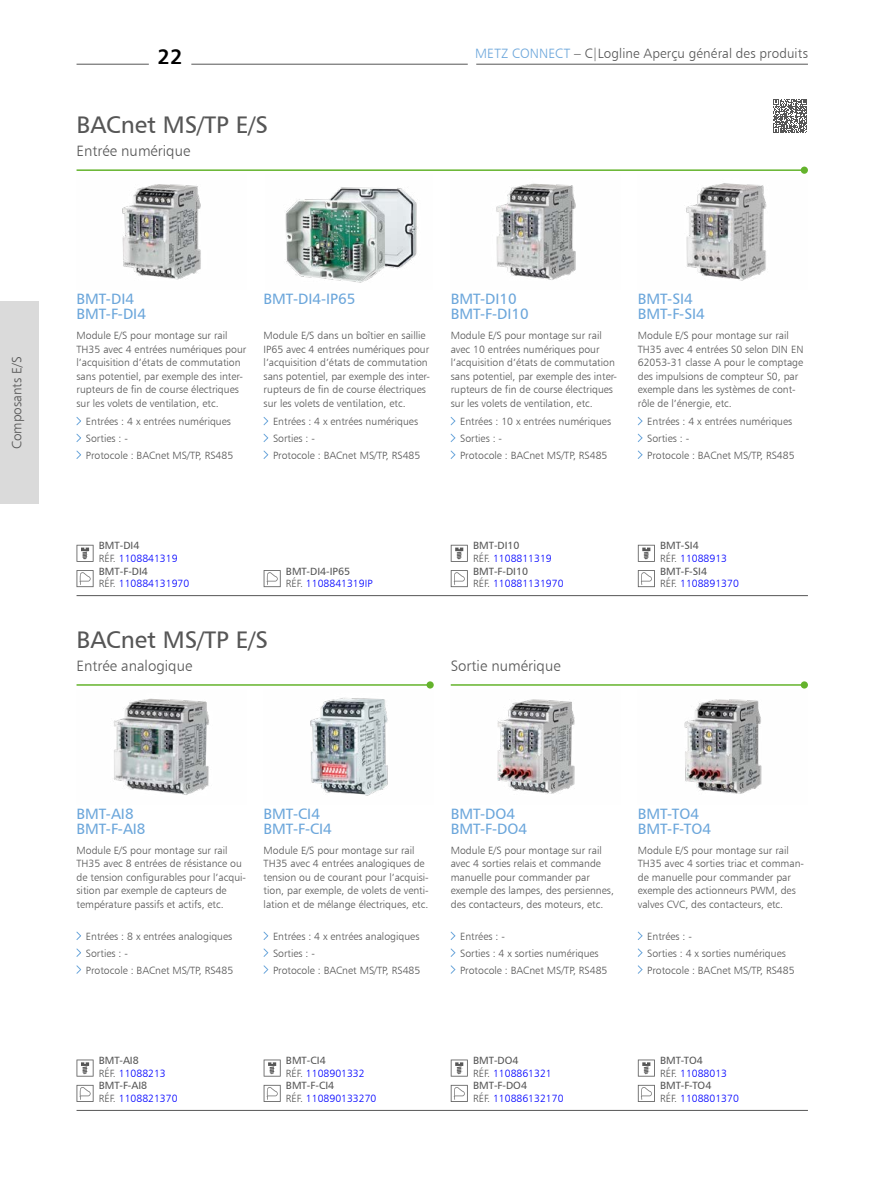
<style>
.page{position:relative;width:893px;height:1187px;background:#fff}
.page>*{position:absolute;margin:0;border:0;box-sizing:border-box;transform-origin:0 0}
.t1{font:24px "Humanist 777 BT Roman B";color:#565656}
.t2{font:21px "Humanist 777 BT Bold B";color:#000}
.t3{font:15px/15px "Humanist 777 BT Roman B";color:#6ba6db}
.t4{font:15px "Humanist 777 BT Light B";color:#565656}
.t5{font:13.5px "Humanist 777 BT Light B";letter-spacing:.005em;color:#565656}
.t6{font:10.5px/13.5px "Humanist 777 BT Light B";color:#565656}
.t7{font:10.5px "Humanist 777 BT Light B";color:#00f}
.t8{font:10.5px "Humanist 777 BT Roman B";color:#565656}
.s1{color:#6ba6db}
.s2{color:#565656}
</style>
<div class="page">
<hr style="left:77px;top:64px;width:72px;height:1px;background:#565656">
<hr style="left:476px;top:64px;width:332px;height:1px;background:#565656">
<hr style="left:191px;top:64px;width:277px;height:1px;background:#565656">
<hr style="left:77px;top:684px;width:353px;height:1px;background:#64b32c">
<div style="left:427px;top:681px;width:7px;height:7px;background:#64b32c;border-radius:50%"></div>
<hr style="left:451px;top:684px;width:353px;height:1px;background:#64b32c">
<div style="left:801px;top:681px;width:7px;height:7px;background:#64b32c;border-radius:50%"></div>
<hr style="left:77px;top:1109px;width:731px;height:1px;background:#565656">
<svg style="left:76px;top:931px;width:5px;height:9px"></svg>
<svg style="left:76px;top:948px;width:5px;height:9px"></svg>
<svg style="left:76px;top:965px;width:5px;height:9px"></svg>
<img style="left:113px;top:698px;width:96px;height:97px">
<svg style="left:263px;top:931px;width:6px;height:9px"></svg>
<svg style="left:263px;top:948px;width:6px;height:9px"></svg>
<svg style="left:263px;top:965px;width:6px;height:9px"></svg>
<img style="left:310px;top:698px;width:78px;height:98px">
<svg style="left:450px;top:931px;width:6px;height:9px"></svg>
<svg style="left:450px;top:948px;width:6px;height:9px"></svg>
<svg style="left:450px;top:965px;width:6px;height:9px"></svg>
<img style="left:497px;top:699px;width:78px;height:95px">
<svg style="left:637px;top:931px;width:6px;height:9px"></svg>
<svg style="left:637px;top:948px;width:6px;height:9px"></svg>
<svg style="left:637px;top:965px;width:6px;height:9px"></svg>
<img style="left:684px;top:699px;width:78px;height:95px">
<hr style="left:77px;top:169px;width:727px;height:2px;background:#64b32c">
<div style="left:801px;top:166px;width:7px;height:8px;background:#64b32c;border-radius:50%"></div>
<hr style="left:77px;top:595px;width:731px;height:1px;background:#565656">
<svg style="left:76px;top:417px;width:5px;height:9px"></svg>
<svg style="left:76px;top:433px;width:5px;height:9px"></svg>
<svg style="left:76px;top:450px;width:5px;height:9px"></svg>
<img style="left:122px;top:184px;width:79px;height:96px">
<svg style="left:263px;top:417px;width:6px;height:9px"></svg>
<svg style="left:263px;top:433px;width:6px;height:9px"></svg>
<svg style="left:263px;top:450px;width:6px;height:9px"></svg>
<img style="left:285px;top:187px;width:132px;height:96px">
<svg style="left:450px;top:417px;width:6px;height:9px"></svg>
<svg style="left:450px;top:433px;width:6px;height:9px"></svg>
<svg style="left:450px;top:450px;width:6px;height:9px"></svg>
<img style="left:496px;top:183px;width:80px;height:97px">
<svg style="left:637px;top:417px;width:6px;height:9px"></svg>
<svg style="left:637px;top:433px;width:6px;height:9px"></svg>
<svg style="left:637px;top:450px;width:6px;height:9px"></svg>
<img style="left:686px;top:183px;width:81px;height:98px">
<svg style="left:77px;top:1059px;width:17px;height:17px"></svg>
<svg style="left:77px;top:1084px;width:17px;height:17px"></svg>
<svg style="left:638px;top:544px;width:17px;height:17px"></svg>
<svg style="left:638px;top:570px;width:17px;height:17px"></svg>
<svg style="left:451px;top:544px;width:17px;height:17px"></svg>
<svg style="left:451px;top:570px;width:17px;height:17px"></svg>
<svg style="left:77px;top:544px;width:17px;height:17px"></svg>
<svg style="left:77px;top:570px;width:17px;height:17px"></svg>
<svg style="left:451px;top:1059px;width:17px;height:17px"></svg>
<svg style="left:451px;top:1084px;width:17px;height:17px"></svg>
<svg style="left:264px;top:1059px;width:17px;height:17px"></svg>
<svg style="left:264px;top:1084px;width:17px;height:17px"></svg>
<svg style="left:638px;top:1059px;width:17px;height:17px"></svg>
<svg style="left:638px;top:1084px;width:17px;height:17px"></svg>
<svg style="left:264px;top:570px;width:17px;height:17px"></svg>
<div style="left:0;top:302px;width:38px;height:202px;background:#dadada"></div>
<svg style="left:773px;top:99px;width:34px;height:34px"></svg>
<h2 class="t2" style="left:158px;top:43px;width:26px">22</h2>
<p class="t5" style="left:475px;top:45px;width:334px"><span class="s1">METZ CONNECT</span> – C|Logline Aperçu général des produits</p>
<h1 class="t1" style="left:77px;top:110px;width:193px">BACnet MS/TP E/S</h1>
<h3 class="t4" style="left:77px;top:142px;width:115px">Entrée numérique</h3>
<p class="t5" style="left:9px;top:449px;width:94px;rotate:-90deg">Composants E/S</p>
<h3 class="t3" style="left:77px;top:291px;width:71px">BMT-DI4<br>BMT-F-DI4</h3>
<p class="t6" style="left:77px;top:328px;width:171px">Module E/S pour montage sur rail TH35 avec 4 entrées numériques pour l’acquisition d’états de commutation sans potentiel, par exemple des inter&shy;rupteurs de fin de course électriques sur les volets de ventilation, etc.</p>
<p class="t6" style="left:86px;top:413px;width:149px;line-height:16.8px">Entrées : 4 x entrées numériques<br>Sorties : -<br>Protocole : BACnet MS/TP, RS485</p>
<h3 class="t3" style="left:264px;top:291px;width:93px">BMT-DI4-IP65</h3>
<p class="t6" style="left:264px;top:328px;width:168px">Module E/S dans un boîtier en saillie IP65 avec 4 entrées numériques pour l’acquisition d’états de commutation sans potentiel, par exemple des inter&shy;rupteurs de fin de course électriques sur les volets de ventilation, etc.</p>
<p class="t6" style="left:273px;top:413px;width:149px;line-height:16.8px">Entrées : 4 x entrées numériques<br>Sorties : -<br>Protocole : BACnet MS/TP, RS485</p>
<h3 class="t3" style="left:451px;top:291px;width:80px">BMT-DI10<br>BMT-F-DI10</h3>
<p class="t6" style="left:451px;top:328px;width:168px">Module E/S pour montage sur rail avec 10 entrées numériques pour l’acquisition d’états de commutation sans potentiel, par exemple des inter&shy;rupteurs de fin de course électriques sur les volets de ventilation, etc.</p>
<p class="t6" style="left:460px;top:413px;width:152px;line-height:16.8px">Entrées : 10 x entrées numériques<br>Sorties : -<br>Protocole : BACnet MS/TP, RS485</p>
<h3 class="t3" style="left:638px;top:291px;width:69px">BMT-SI4<br>BMT-F-SI4</h3>
<p class="t6" style="left:638px;top:328px;width:167px">Module E/S pour montage sur rail<br>TH35 avec 4 entrées S0 selon DIN EN<br>62053-31 classe A pour le comptage des impulsions de compteur S0, par exemple dans les systèmes de cont&shy;rôle de l’énergie, etc.</p>
<p class="t6" style="left:647px;top:413px;width:149px;line-height:16.8px">Entrées : 4 x entrées numériques<br>Sorties : -<br>Protocole : BACnet MS/TP, RS485</p>
<p class="t8" style="left:99px;top:539px;width:42px">BMT-DI4</p>
<p class="t7" style="left:99px;top:551px;width:80px"><span class="s2">RÉF.</span> 1108841319</p>
<p class="t8" style="left:99px;top:564px;width:51px">BMT-F-DI4</p>
<p class="t7" style="left:99px;top:577px;width:92px"><span class="s2">RÉF.</span> 110884131970</p>
<h1 class="t1" style="left:77px;top:624px;width:193px">BACnet MS/TP E/S</h1>
<p class="t8" style="left:286px;top:564px;width:66px">BMT-DI4-IP65</p>
<p class="t7" style="left:286px;top:577px;width:88px"><span class="s2">RÉF.</span> 1108841319IP</p>
<p class="t8" style="left:473px;top:539px;width:48px">BMT-DI10</p>
<p class="t7" style="left:473px;top:551px;width:80px"><span class="s2">RÉF.</span> 1108811319</p>
<p class="t8" style="left:473px;top:564px;width:57px">BMT-F-DI10</p>
<p class="t7" style="left:473px;top:577px;width:92px"><span class="s2">RÉF.</span> 110881131970</p>
<h3 class="t4" style="left:77px;top:656px;width:117px">Entrée analogique</h3>
<h3 class="t4" style="left:451px;top:656px;width:111px">Sortie numérique</h3>
<p class="t8" style="left:660px;top:539px;width:40px">BMT-SI4</p>
<p class="t7" style="left:660px;top:551px;width:68px"><span class="s2">RÉF.</span> 11088913</p>
<p class="t8" style="left:660px;top:564px;width:48px">BMT-F-SI4</p>
<p class="t7" style="left:660px;top:577px;width:80px"><span class="s2">RÉF.</span> 1108891370</p>
<h3 class="t3" style="left:77px;top:805px;width:71px">BMT-AI8<br>BMT-F-AI8</h3>
<p class="t6" style="left:77px;top:843px;width:171px">Module E/S pour montage sur rail TH35 avec 8 entrées de résistance ou de tension configurables pour l’acqui&shy;sition par exemple de capteurs de température passifs et actifs, etc.</p>
<p class="t6" style="left:86px;top:927px;width:149px;line-height:16.8px">Entrées : 8 x entrées analogiques<br>Sorties : -<br>Protocole : BACnet MS/TP, RS485</p>
<h3 class="t3" style="left:264px;top:805px;width:70px">BMT-CI4<br>BMT-F-CI4</h3>
<p class="t6" style="left:264px;top:843px;width:167px">Module E/S pour montage sur rail TH35 avec 4 entrées analogiques de tension ou de courant pour l’acquisi&shy;tion, par exemple, de volets de venti&shy;lation et de mélange électriques, etc.</p>
<p class="t6" style="left:273px;top:927px;width:149px;line-height:16.8px">Entrées : 4 x entrées analogiques<br>Sorties : -<br>Protocole : BACnet MS/TP, RS485</p>
<h3 class="t3" style="left:451px;top:805px;width:78px">BMT-DO4<br>BMT-F-DO4</h3>
<p class="t6" style="left:451px;top:843px;width:165px">Module E/S pour montage sur rail avec 4 sorties relais et commande manuelle pour commander par exemple des lampes, des persiennes, des contacteurs, des moteurs, etc.</p>
<p class="t6" style="left:460px;top:927px;width:149px;line-height:16.8px">Entrées : -<br>Sorties : 4 x sorties numériques<br>Protocole : BACnet MS/TP, RS485</p>
<h3 class="t3" style="left:638px;top:805px;width:75px">BMT-TO4<br>BMT-F-TO4</h3>
<p class="t6" style="left:638px;top:843px;width:168px">Module E/S pour montage sur rail TH35 avec 4 sorties triac et comman&shy;de manuelle pour commander par exemple des actionneurs PWM, des valves CVC, des contacteurs, etc.</p>
<p class="t6" style="left:647px;top:927px;width:149px;line-height:16.8px">Entrées : -<br>Sorties : 4 x sorties numériques<br>Protocole : BACnet MS/TP, RS485</p>
<p class="t8" style="left:99px;top:1053px;width:41px">BMT-AI8</p>
<p class="t7" style="left:99px;top:1066px;width:68px"><span class="s2">RÉF.</span> 11088213</p>
<p class="t8" style="left:99px;top:1078px;width:50px">BMT-F-AI8</p>
<p class="t7" style="left:99px;top:1091px;width:80px"><span class="s2">RÉF.</span> 1108821370</p>
<p class="t8" style="left:286px;top:1053px;width:41px">BMT-CI4</p>
<p class="t7" style="left:286px;top:1066px;width:80px"><span class="s2">RÉF.</span> 1108901332</p>
<p class="t8" style="left:286px;top:1078px;width:50px">BMT-F-CI4</p>
<p class="t7" style="left:286px;top:1091px;width:92px"><span class="s2">RÉF.</span> 110890133270</p>
<p class="t8" style="left:473px;top:1053px;width:47px">BMT-DO4</p>
<p class="t7" style="left:473px;top:1066px;width:80px"><span class="s2">RÉF.</span> 1108861321</p>
<p class="t8" style="left:473px;top:1078px;width:55px">BMT-F-DO4</p>
<p class="t7" style="left:473px;top:1091px;width:92px"><span class="s2">RÉF.</span> 110886132170</p>
<p class="t8" style="left:660px;top:1053px;width:44px">BMT-TO4</p>
<p class="t7" style="left:660px;top:1066px;width:68px"><span class="s2">RÉF.</span> 11088013</p>
<p class="t8" style="left:660px;top:1078px;width:53px">BMT-F-TO4</p>
<p class="t7" style="left:660px;top:1091px;width:80px"><span class="s2">RÉF.</span> 1108801370</p>
</div>
